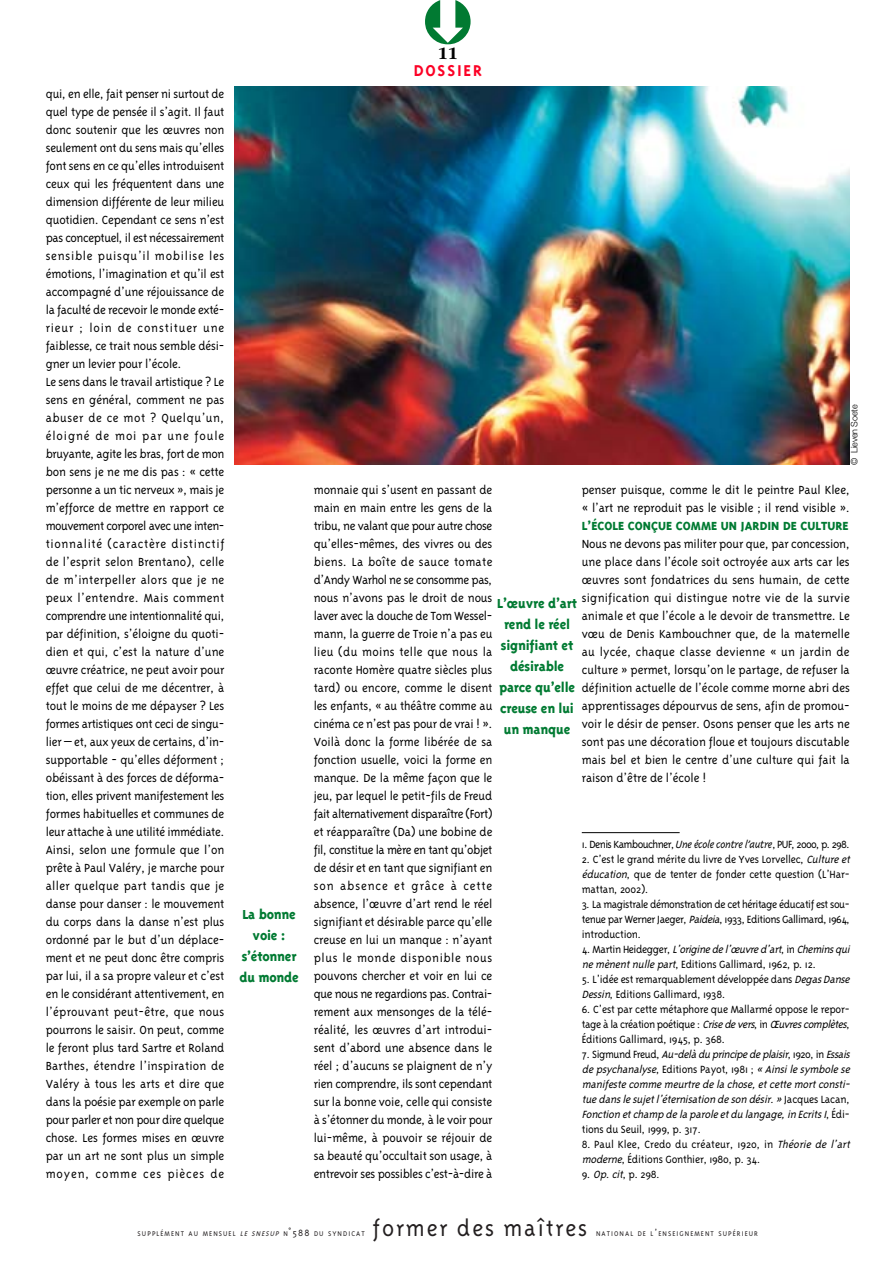
<style>
.page{position:relative;width:893px;height:1262px;background:#fff}
.page>*{position:absolute;margin:0;border:0;box-sizing:border-box;transform-origin:0 0}
.t1{font:300 25.5px "Triplex";letter-spacing:.07em;color:#231f20}
.t2{font:700 18px "Triplex";letter-spacing:.1em;color:#fc0125}
.t3{font:700 18px "Garamond";color:#000}
.t4{font:800 15px/21px "Triplex";letter-spacing:-.015em;color:#017a32;text-align:center;scale:.95 1}
.t5{font:300 13.5px/18px "Triplex";letter-spacing:-.01em;color:#000}
.t6{font:800 13.5px "Triplex";color:#017a32}
.t7{font:italic 300 12px/15px "Triplex";color:#000}
.t8{font:300 12px/15px "Triplex";letter-spacing:-.015em;color:#000}
.t9{font:300 12px/15px "Triplex";letter-spacing:-.04em;color:#000}
.t10{font:300 12px "Triplex";letter-spacing:-.05em;color:#000}
.t11{font:300 9px "Helvetica Neue";letter-spacing:-.015em;color:#000}
.t12{font:300 7.8px "Triplex";letter-spacing:.135em;color:#231f20}
.s1{font-style:italic}
.s2{font-style:normal}
.s3{font-size:10.5px}
</style>
<div class="page">
<hr style="left:581px;top:832px;width:98px;height:1px;background:#000">
<img style="left:234px;top:86px;width:615px;height:378px">
<h2 class="t3" style="left:437px;top:47px;width:22px">11</h2>
<p class="t5" style="left:46px;top:86px;width:180px">qui, en elle, fait penser ni surtout de quel type de pensée il s’agit. Il faut donc soutenir que les œuvres non seulement ont du sens mais qu’elles font sens en ce qu’elles introduisent ceux qui les fréquentent dans une dimension différente de leur milieu quotidien. Cependant ce sens n’est pas conceptuel, il est nécessairement sensible puisqu’il mobilise les émotions, l’imagination et qu’il est accompagné d’une réjouissance de la faculté de recevoir le monde exté&shy;rieur ; loin de constituer une faiblesse, ce trait nous semble dési&shy;gner un levier pour l’école.<br>Le sens dans le travail artistique ? Le sens en général, comment ne pas abuser de ce mot ? Quelqu’un, éloigné de moi par une foule bruyante, agite les bras, fort de mon bon sens je ne me dis pas : « cette personne a un tic nerveux », mais je m’efforce de mettre en rapport ce mouvement corporel avec une inten&shy;tionnalité (caractère distinctif de l’esprit selon Brentano), celle de m’interpeller alors que je ne peux l’entendre. Mais comment comprendre une intentionnalité qui, par définition, s’éloigne du quoti&shy;dien et qui, c’est la nature d’une œuvre créatrice, ne peut avoir pour effet que celui de me décentrer, à tout le moins de me dépayser ? Les formes artistiques ont ceci de singu&shy;lier – et, aux yeux de certains, d’in&shy;supportable - qu’elles déforment ; obéissant à des forces de déforma&shy;tion, elles privent manifestement les formes habituelles et communes de leur attache à une utilité immédiate.<br>Ainsi, selon une formule que l’on prête à Paul Valéry, je marche pour aller quelque part tandis que je danse pour danser : le mouvement du corps dans la danse n’est plus ordonné par le but d’un déplace&shy;ment et ne peut donc être compris par lui, il a sa propre valeur et c’est en le considérant attentivement, en l’éprouvant peut-être, que nous pourrons le saisir. On peut, comme le feront plus tard Sartre et Roland Barthes, étendre l’inspiration de Valéry à tous les arts et dire que dans la poésie par exemple on parle pour parler et non pour dire quelque chose. Les formes mises en œuvre par un art ne sont plus un simple moyen, comme ces pièces de</p>
<h2 class="t2" style="left:414px;top:63px;width:70px">DOSSIER</h2>
<p class="t4" style="left:239px;top:905px;width:64px">La bonne voie : s’étonner du monde</p>
<p class="t11" style="left:851px;top:465px;width:62px;rotate:-90deg">© Lieven Soete</p>
<p class="t5" style="left:314px;top:482px;width:180px;text-align:justify">monnaie qui s’usent en passant de main en main entre les gens de la tribu, ne valant que pour autre chose qu’elles-mêmes, des vivres ou des biens. La boîte de sauce tomate d’Andy Warhol ne se consomme pas, nous n’avons pas le droit de nous laver avec la douche de Tom Wessel&shy;mann, la guerre de Troie n’a pas eu lieu (du moins telle que nous la raconte Homère quatre siècles plus tard) ou encore, comme le disent les enfants, « au théâtre comme au cinéma ce n’est pas pour de vrai ! ».<br>Voilà donc la forme libérée de sa fonction usuelle, voici la forme en manque. De la même façon que le jeu, par lequel le petit-fils de Freud fait alternativement disparaître (Fort) et réapparaître (Da) une bobine de fil, constitue la mère en tant qu’objet de désir et en tant que signifiant en son absence et grâce à cette absence, l’œuvre d’art rend le réel signifiant et désirable parce qu’elle creuse en lui un manque : n’ayant plus le monde disponible nous pouvons chercher et voir en lui ce que nous ne regardions pas. Contrai&shy;rement aux mensonges de la télé&shy;réalité, les œuvres d’art introdui&shy;sent d’abord une absence dans le réel ; d’aucuns se plaignent de n’y rien comprendre, ils sont cependant sur la bonne voie, celle qui consiste à s’étonner du monde, à le voir pour lui-même, à pouvoir se réjouir de sa beauté qu’occultait son usage, à entrevoir ses possibles c’est-à-dire à</p>
<p class="t5" style="left:581px;top:482px;width:269px">penser puisque, comme le dit le peintre Paul Klee, « l’art ne reproduit pas le visible ; il rend visible ».</p>
<p class="t6" style="left:581px;top:521px;width:268px">L’ÉCOLE CONÇUE COMME UN JARDIN DE CULTURE</p>
<p class="t5" style="left:581px;top:536px;width:270px;text-align:justify">Nous ne devons pas militer pour que, par concession, une place dans l’école soit octroyée aux arts car les œuvres sont fondatrices du sens humain, de cette signification qui distingue notre vie de la survie animale et que l’école a le devoir de transmettre. Le vœu de Denis Kambouchner que, de la maternelle au lycée, chaque classe devienne « un jardin de culture » permet, lorsqu’on le partage, de refuser la définition actuelle de l’école comme morne abri des apprentissages dépourvus de sens, afin de promou&shy;voir le désir de penser. Osons penser que les arts ne sont pas une décoration floue et toujours discutable mais bel et bien le centre d’une culture qui fait la raison d’être de l’école !</p>
<p class="t4" style="left:497px;top:594px;width:85px">L’œuvre d’art rend le réel signifiant et désirable parce qu’elle creuse en lui un manque</p>
<p class="t10" style="left:581px;top:839px;width:269px">1. Denis Kambouchner, <span class="s1">Une école contre l’autre</span>, PUF, 2000, p. 298.</p>
<p class="t8" style="left:581px;top:852px;width:272px">2. C’est le grand mérite du livre de Yves Lorvellec, <span class="s1">Culture et éducation</span>, que de tenter de fonder cette question (L’Har&shy;mattan, 2002).</p>
<p class="t9" style="left:581px;top:897px;width:272px">3. La magistrale démonstration de cet héritage éducatif est sou&shy;tenue par Werner Jaeger, <span class="s1">Paideia</span>, 1933, Editions Gallimard, 1964, introduction.<br>4 . M a r t i n H e i d e g g e r , <span class="s1">L’originedel’œuvred’art</span>, i n <span class="s1">Cheminsqui ne mènentnulle part</span>, Editions Gallimard, 1962, p. 12.</p>
<p class="t8" style="left:581px;top:972px;width:272px">5. L’idée est remarquablement développée dans <span class="s1">DegasDanse<br>Dessin</span>, Editions Gallimard, 1938.</p>
<p class="t7" style="left:581px;top:1002px;width:272px"><span class="s2">6. C’est par cette métaphore que Mallarmé oppose le repor&shy;t a g e à l a c r é a t i o n p o é t i q u e :</span> Crisedevers<span class="s2">, i n</span> Œuvrescomplètes<span class="s2">, Éditions Gallimard, 1945, p. 368.<br>7 . S i g m u n d F r e u d ,</span> Au-delàdu principedeplaisir<span class="s2">, 1 9 2 0 , i n</span> Essais de psychanalyse<span class="s2">, E d i t i o n s P a y o t , 1 9 8 1 ;</span> « Ainsile symbole se manifeste comme meurtre de la chose,etcette mortconsti&shy;tue dansle sujetl’éternisation de son désir. » <span class="s2">J a c q u e s L a c a n , </span>Fonction etchamp de la parole etdu langage,in EcritsI<span class="s2">, É d i - tions du Seuil, 1999, p. 317.</span></p>
<p class="t8" style="left:581px;top:1137px;width:272px">8. Paul Klee, Credo du créateur, 1920, in <span class="s1">Théorie de l’art moderne</span>, Éditions Gonthier, 1980, p. 34.</p>
<p class="t8" style="left:581px;top:1167px;width:80px">9. <span class="s1">Op.cit</span>, p. 298.</p>
<p class="t12" style="left:138px;top:1230px;width:229px">SUPPLÉMENT AU MENSUEL <span class="s1">LE SNESUP</span> N<span class="s3">˚588</span> DU SYNDICAT</p>
<h1 class="t1" style="left:372px;top:1218px;width:216px">former des maîtres</h1>
<p class="t12" style="left:596px;top:1230px;width:163px">NATIONAL DE L<span class="s3">’</span>ENSEIGNEMENT SUPÉRIEUR</p>
</div>
